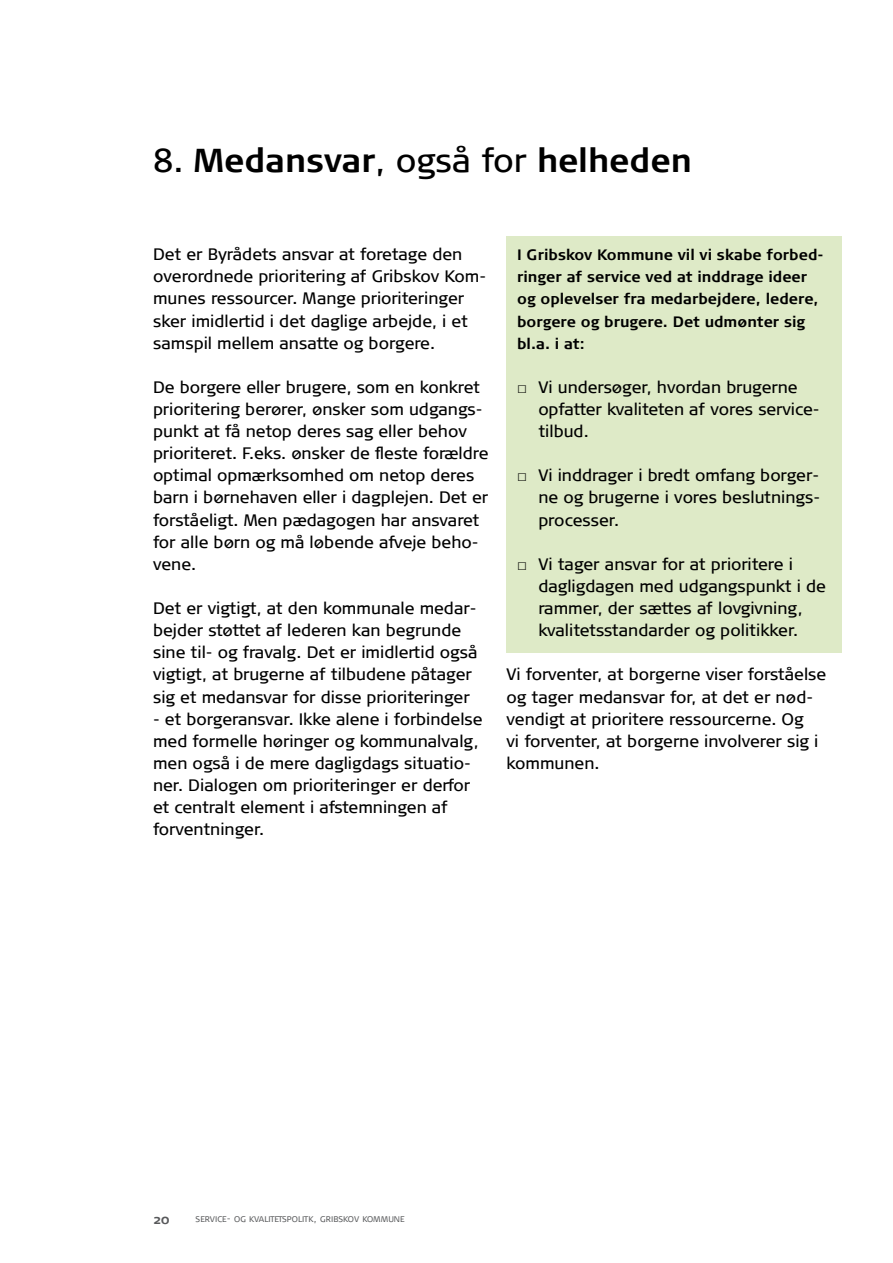
<style>
.page{position:relative;width:893px;height:1263px;background:#fff}
.page>*{position:absolute;margin:0;border:0;box-sizing:border-box;transform-origin:0 0}
.t1{font:700 33px "Signa Normal";color:#000}
.t2{font:16.5px/22px "Signa Normal";color:#000}
.t3{font:700 15px/22px "Signa Normal";color:#000}
.t4{font:700 13.5px "Signa Caps";color:#58595b}
.t5{font:300 10.5px "Signa Caps";color:#58595b}
.s1{font-weight:400}
.s2{font-family:"Verdana"}
</style>
<div class="page">
<div style="left:506px;top:237px;width:336px;height:416px;background:#deeac7"></div>
<h1 class="t1" style="left:153px;top:141px;width:540px"><span class="s1">8.</span> Medansvar<span class="s1">, også for</span> helheden</h1>
<p class="t2" style="left:153px;top:243px;width:335px">Det er Byrådets ansvar at foretage den overordnede prioritering af Gribskov Kom&shy;munes ressourcer. Mange prioriteringer sker imidlertid i det daglige arbejde, i et samspil mellem ansatte og borgere.</p>
<p class="t2" style="left:153px;top:376px;width:337px">De borgere eller brugere, som en konkret prioritering berører, ønsker som udgangs&shy;punkt at få netop deres sag eller behov prioriteret. F.eks. ønsker de fleste forældre optimal opmærksomhed om netop deres barn i børnehaven eller i dagplejen. Det er forståeligt. Men pædagogen har ansvaret for alle børn og må løbende afveje beho&shy;vene.</p>
<p class="t2" style="left:153px;top:597px;width:326px">Det er vigtigt, at den kommunale medar&shy;bejder støttet af lederen kan begrunde sine til- og fravalg. Det er imidlertid også vigtigt, at brugerne af tilbudene påtager sig et medansvar for disse prioriteringer</p>
<p class="t2" style="left:153px;top:708px;width:331px">- et borgeransvar. Ikke alene i forbindelse med formelle høringer og kommunalvalg, men også i de mere dagligdags situatio&shy;ner. Dialogen om prioriteringer er derfor et centralt element i afstemningen af forventninger.</p>
<p class="t3" style="left:517px;top:244px;width:308px">I Gribskov Kommune vil vi skabe forbed&shy;ringer af service ved at inddrage ideer og oplevelser fra medarbejdere, ledere, borgere og brugere. Det udmønter sig bl.a. i at:</p>
<p class="t2" style="left:538px;top:376px;width:283px;text-indent:-21px"><span class="s2">□</span> Vi undersøger, hvordan brugerne opfatter kvaliteten af vores service&shy;tilbud.</p>
<p class="t2" style="left:538px;top:465px;width:283px;text-align:justify;text-indent:-21px"><span class="s2">□</span> Vi inddrager i bredt omfang borger&shy;ne og brugerne i vores beslutnings&shy;processer.</p>
<p class="t2" style="left:538px;top:553px;width:289px;text-indent:-21px"><span class="s2">□</span> Vi tager ansvar for at prioritere i dagligdagen med udgangspunkt i de rammer, der sættes af lovgivning, kvalitetsstandarder og politikker.</p>
<p class="t2" style="left:506px;top:664px;width:321px">Vi forventer, at borgerne viser forståelse og tager medansvar for, at det er nød&shy;vendigt at prioritere ressourcerne. Og<br>vi forventer, at borgerne involverer sig i kommunen.</p>
<p class="t4" style="left:153px;top:1211px;width:18px">20</p>
<p class="t5" style="left:196px;top:1212px;width:211px">service- og kvalitetspolitk, gribskov kommune</p>
</div>
